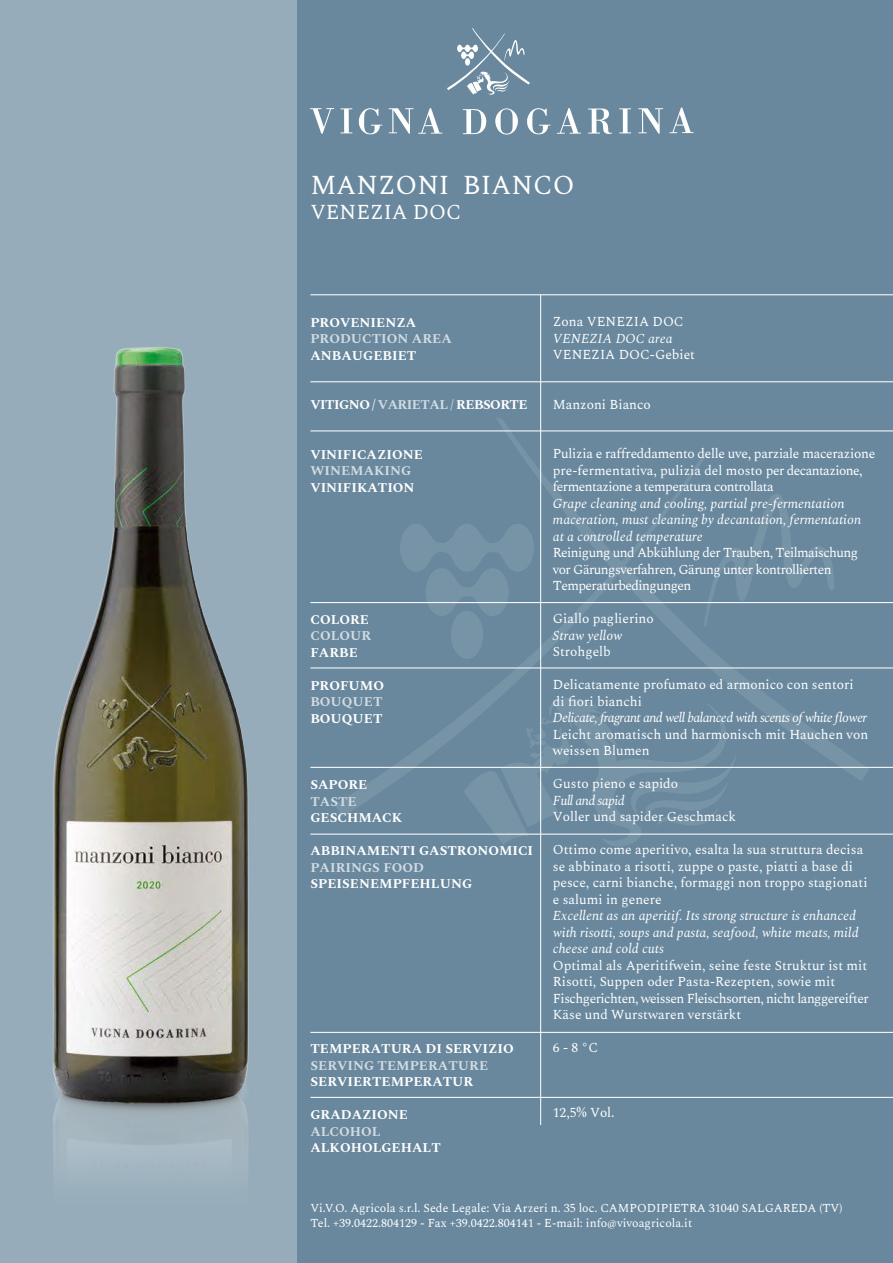
<style>
.page{position:relative;width:893px;height:1263px;background:#fff}
.page>*{position:absolute;margin:0;border:0;box-sizing:border-box;transform-origin:0 0}
.t1{font:27px "Spectral";color:#fff}
.t2{font:21px "Spectral";color:#fff}
.t3{font:13.5px/16.5px "Spectral";color:#fff}
.t4{font:italic 13.5px/16.5px "Spectral";color:#fff}
.t5{font:700 13.5px "Spectral";color:#fff}
.t6{font:13.5px/16.5px "Spectral";letter-spacing:-.02em;color:#fff}
.t7{font:13.5px/16.5px "Spectral";letter-spacing:-.04em;color:#fff}
.t8{font:700 13.5px "Spectral";color:#d2dbe2}
.t9{font:italic 13.5px "Spectral";letter-spacing:-.04em;color:#fff}
.t10{font:700 13.5px "Spectral";letter-spacing:-.04em;color:#fff}
.t11{font:12px/14.4px "Spectral";color:#fff}
.s1{color:#d2dbe2}
</style>
<div class="page">
<div style="left:0;top:0;width:299px;height:1263px;background:#96acba"></div>
<div style="left:298px;top:0;width:595px;height:1263px;background:#69889d"></div>
<svg style="left:447px;top:28px;width:83px;height:67px"></svg>
<svg style="left:495px;top:108px;width:23px;height:27px"></svg>
<svg style="left:588px;top:108px;width:24px;height:26px"></svg>
<svg style="left:463px;top:109px;width:23px;height:25px"></svg>
<svg style="left:638px;top:108px;width:25px;height:26px"></svg>
<svg style="left:527px;top:108px;width:24px;height:27px"></svg>
<svg style="left:669px;top:108px;width:25px;height:25px"></svg>
<svg style="left:557px;top:108px;width:24px;height:26px"></svg>
<svg style="left:619px;top:108px;width:12px;height:25px"></svg>
<svg style="left:389px;top:108px;width:53px;height:26px"></svg>
<svg style="left:359px;top:108px;width:23px;height:27px"></svg>
<svg style="left:310px;top:108px;width:24px;height:26px"></svg>
<svg style="left:340px;top:108px;width:12px;height:25px"></svg>
<svg style="left:463px;top:817px;width:274px;height:30px"></svg>
<svg style="left:452px;top:417px;width:417px;height:400px"></svg>
<hr style="left:310px;top:294px;width:583px;height:1px;background:#fff">
<hr style="left:310px;top:381px;width:583px;height:1px;background:#fff">
<hr style="left:310px;top:602px;width:583px;height:1px;background:#fff">
<hr style="left:310px;top:667px;width:583px;height:1px;background:#fff">
<hr style="left:310px;top:767px;width:583px;height:1px;background:#fff">
<hr style="left:310px;top:834px;width:583px;height:1px;background:#fff">
<hr style="left:310px;top:1032px;width:583px;height:1px;background:#fff">
<hr style="left:310px;top:1097px;width:583px;height:1px;background:#fff">
<hr style="left:540px;top:295px;width:1px;height:830px;background:#fff">
<hr style="left:310px;top:430px;width:583px;height:1px;background:#fff">
<img style="left:53px;top:243px;width:399px;height:974px">
<h1 class="t1" style="left:310px;top:166px;width:266px">MANZONI BIANCO</h1>
<h2 class="t2" style="left:310px;top:197px;width:152px">VENEZIA DOC</h2>
<p class="t5" style="left:310px;top:313px;width:107px">PROVENIENZA</p>
<p class="t8" style="left:310px;top:329px;width:143px">PRODUCTION AREA</p>
<p class="t5" style="left:310px;top:346px;width:107px">ANBAUGEBIET</p>
<p class="t10" style="left:310px;top:395px;width:219px">VITIGNO / <span class="s1">VARIETAL /</span> REBSORTE</p>
<p class="t5" style="left:310px;top:445px;width:114px">VINIFICAZIONE</p>
<p class="t8" style="left:310px;top:461px;width:102px">WINEMAKING</p>
<p class="t5" style="left:310px;top:478px;width:106px">VINIFIKATION</p>
<p class="t5" style="left:310px;top:610px;width:60px">COLORE</p>
<p class="t8" style="left:310px;top:626px;width:62px">COLOUR</p>
<p class="t5" style="left:310px;top:643px;width:49px">FARBE</p>
<p class="t5" style="left:310px;top:676px;width:75px">PROFUMO</p>
<p class="t8" style="left:310px;top:692px;width:74px">BOUQUET</p>
<p class="t5" style="left:310px;top:709px;width:74px">BOUQUET</p>
<p class="t5" style="left:310px;top:775px;width:59px">SAPORE</p>
<p class="t8" style="left:310px;top:791px;width:48px">TASTE</p>
<p class="t5" style="left:310px;top:808px;width:93px">GESCHMACK</p>
<p class="t5" style="left:310px;top:841px;width:224px">ABBINAMENTI GASTRONOMICI</p>
<p class="t8" style="left:310px;top:857px;width:115px">PAIRINGS FOOD</p>
<p class="t5" style="left:310px;top:874px;width:163px">SPEISENEMPFEHLUNG</p>
<p class="t5" style="left:310px;top:1039px;width:205px">TEMPERATURA DI SERVIZIO</p>
<p class="t8" style="left:310px;top:1055px;width:179px">SERVING TEMPERATURE</p>
<p class="t5" style="left:310px;top:1072px;width:164px">SERVIERTEMPERATUR</p>
<p class="t5" style="left:310px;top:1105px;width:99px">GRADAZIONE</p>
<p class="t8" style="left:310px;top:1121px;width:72px">ALCOHOL</p>
<p class="t5" style="left:310px;top:1138px;width:132px">ALKOHOLGEHALT</p>
<p class="t3" style="left:553px;top:312px;width:132px">Zona VENEZIA DOC</p>
<p class="t4" style="left:553px;top:329px;width:121px">VENEZIA DOC area</p>
<p class="t3" style="left:553px;top:345px;width:144px">VENEZIA DOC-Gebiet</p>
<p class="t3" style="left:553px;top:395px;width:99px">Manzoni Bianco</p>
<p class="t6" style="left:553px;top:444px;width:324px">Pulizia e raffreddamento delle uve, parziale macerazione pre-fermentativa, pulizia del mosto per decantazione, fermentazione a temperatura controllata</p>
<p class="t4" style="left:553px;top:494px;width:310px">Grape cleaning and cooling, partial pre-fermentation maceration, must cleaning by decantation, fermentation at a controlled temperature</p>
<p class="t7" style="left:553px;top:543px;width:307px">Reinigung und Abkühlung der Trauben, Teilmaischung vor Gärungsverfahren, Gärung unter kontrollierten<br>Temperaturbedingungen</p>
<p class="t3" style="left:553px;top:609px;width:102px">Giallo paglierino</p>
<p class="t4" style="left:553px;top:626px;width:71px">Straw yellow</p>
<p class="t3" style="left:553px;top:642px;width:59px">Strohgelb</p>
<p class="t3" style="left:553px;top:675px;width:302px">Delicatamente profumato ed armonico con sentori di fiori bianchi</p>
<p class="t9" style="left:553px;top:708px;width:316px">Delicate, fragrant and well balanced with scents of white flower</p>
<p class="t3" style="left:553px;top:725px;width:317px">Leicht aromatisch und harmonisch mit Hauchen von weissen Blumen</p>
<p class="t3" style="left:553px;top:774px;width:127px">Gusto pieno e sapido</p>
<p class="t9" style="left:553px;top:790px;width:73px">Full and sapid</p>
<p class="t3" style="left:553px;top:807px;width:185px">Voller und sapider Geschmack</p>
<p class="t3" style="left:553px;top:840px;width:316px">Ottimo come aperitivo, esalta la sua struttura decisa se abbinato a risotti, zuppe o paste, piatti a base di pesce, carni bianche, formaggi non troppo stagionati e salumi in genere</p>
<p class="t4" style="left:553px;top:906px;width:307px">Excellent as an aperitif. Its strong structure is enhanced with risotti, soups and pasta, seafood, white meats, mild cheese and cold cuts</p>
<p class="t3" style="left:553px;top:956px;width:317px">Optimal als Aperitifwein, seine feste Struktur ist mit Risotti, Suppen oder Pasta-Rezepten, sowie mit Fischgerichten, weissen Fleischsorten, nicht langgereifter Käse und Wurstwaren verstärkt</p>
<p class="t3" style="left:553px;top:1038px;width:47px">6 - 8 °C</p>
<p class="t3" style="left:553px;top:1103px;width:63px">12,5% Vol.</p>
<p class="t11" style="left:310px;top:1200px;width:534px">Vi.V.O. Agricola s.r.l. Sede Legale: Via Arzeri n. 35 loc. CAMPODIPIETRA 31040 SALGAREDA (TV)<br>Tel. +39.0422.804129 - Fax +39.0422.804141 - E-mail: info@vivoagricola.it</p>
</div>
